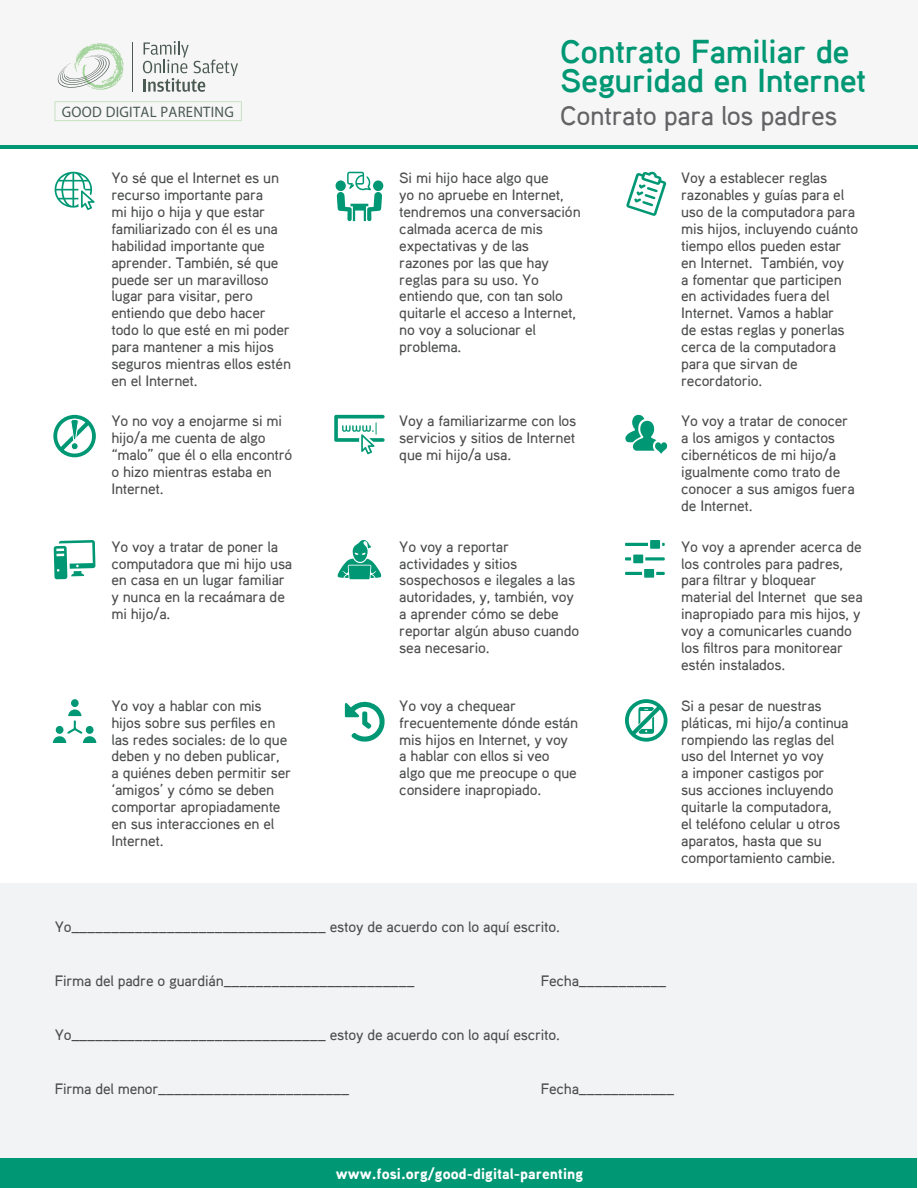
<style>
.page{position:relative;width:918px;height:1188px;background:#fff}
.page>*{position:absolute;margin:0;border:0;box-sizing:border-box;transform-origin:0 0}
.t1{font:33px/28.8px "Aaux Pro Bold";letter-spacing:-.015em;color:#009874}
.t2{font:27px "Aaux Pro Medium";letter-spacing:-.015em;color:#636366}
.t3{font:15.15px "Myriad Pro";letter-spacing:.02em;color:#4b5a52;scale:.96 1}
.t4{font:15px/16.8px "Aaux Pro Medium";letter-spacing:-.015em;color:#4b4c4d}
.t5{font:15px "Aaux Pro Black";color:#fff}
</style>
<div class="page">
<div style="left:0;top:0;width:918px;height:149px;background:#f6f6f6"></div>
<hr style="left:0;top:145px;width:918px;height:4px;background:#009874">
<div style="left:1px;top:883px;width:916px;height:284px;background:#f2f3f4"></div>
<svg style="left:55px;top:172px;width:40px;height:38px"></svg>
<svg style="left:143px;top:41px;width:95px;height:51px"></svg>
<hr style="left:132px;top:43px;width:1px;height:49px;background:#4b5a52">
<svg style="left:57px;top:43px;width:67px;height:47px"></svg>
<svg style="left:55px;top:102px;width:187px;height:19px"></svg>
<svg style="left:334px;top:415px;width:51px;height:39px"></svg>
<svg style="left:626px;top:171px;width:40px;height:45px"></svg>
<svg style="left:337px;top:172px;width:46px;height:50px"></svg>
<div style="left:336px;top:180px;width:10px;height:11px;background:#009874;border-radius:50%"></div>
<svg style="left:625px;top:415px;width:42px;height:39px"></svg>
<svg style="left:54px;top:540px;width:41px;height:39px"></svg>
<svg style="left:338px;top:540px;width:43px;height:39px"></svg>
<svg style="left:345px;top:701px;width:40px;height:41px"></svg>
<svg style="left:53px;top:709px;width:43px;height:34px"></svg>
<div style="left:86px;top:726px;width:8px;height:8px;background:#009874;border-radius:50%"></div>
<div style="left:71px;top:699px;width:8px;height:8px;background:#009874;border-radius:50%"></div>
<svg style="left:625px;top:569px;width:40px;height:9px"></svg>
<svg style="left:625px;top:555px;width:40px;height:8px"></svg>
<svg style="left:625px;top:540px;width:40px;height:9px"></svg>
<svg style="left:625px;top:699px;width:42px;height:43px"></svg>
<svg style="left:53px;top:415px;width:43px;height:42px"></svg>
<div style="left:1px;top:1158px;width:916px;height:30px;background:#009874"></div>
<p class="t3" style="left:62px;top:102px;width:181px">GOOD DIGITAL PARENTING</p>
<p class="t4" style="left:111px;top:169px;width:181px">Yo sé que el Internet es un recurso importante para<br>mi hijo o hija y que estar familiarizado con él es una habilidad importante que aprender. También, sé que puede ser un maravilloso lugar para visitar, pero entiendo que debo hacer todo lo que esté en mi poder para mantener a mis hijos seguros mientras ellos estén en el Internet.</p>
<p class="t4" style="left:111px;top:412px;width:183px">Yo no voy a enojarme si mi hijo/a me cuenta de algo “malo” que él o ella encontró o hizo mientras estaba en<br>Internet.</p>
<p class="t4" style="left:111px;top:538px;width:182px">Yo voy a tratar de poner la computadora que mi hijo usa en casa en un lugar familiar y nunca en la recaámara de mi hijo/a.</p>
<p class="t4" style="left:111px;top:697px;width:181px">Yo voy a hablar con mis hijos sobre sus perfiles en las redes sociales: de lo que deben y no deben publicar,<br>a quiénes deben permitir ser ‘amigos’ y cómo se deben comportar apropiadamente en sus interacciones en el<br>Internet.</p>
<h1 class="t1" style="left:560px;top:36px;width:308px">Contrato Familiar de<br>Seguridad en Internet</h1>
<h2 class="t2" style="left:560px;top:98px;width:279px">Contrato para los padres</h2>
<p class="t4" style="left:399px;top:169px;width:183px">Si mi hijo hace algo que<br>yo no apruebe en Internet, tendremos una conversación calmada acerca de mis expectativas y de las razones por las que hay reglas para su uso. Yo entiendo que, con tan solo quitarle el acceso a Internet, no voy a solucionar el problema.</p>
<p class="t4" style="left:399px;top:412px;width:179px;text-align:justify">Voy a familiarizarme con los servicios y sitios de Internet que mi hijo/a usa.</p>
<p class="t4" style="left:399px;top:538px;width:182px">Yo voy a reportar actividades y sitios sospechosos e ilegales a las autoridades, y, también, voy a aprender cómo se debe reportar algún abuso cuando sea necesario.</p>
<p class="t4" style="left:399px;top:697px;width:181px">Yo voy a chequear frecuentemente dónde están mis hijos en Internet, y voy a hablar con ellos si veo algo que me preocupe o que considere inapropiado.</p>
<p class="t4" style="left:681px;top:169px;width:179px">Voy a establecer reglas razonables y guías para el uso de la computadora para mis hijos, incluyendo cuánto tiempo ellos pueden estar en Internet. También, voy<br>a fomentar que participen en actividades fuera del<br>Internet. Vamos a hablar<br>de estas reglas y ponerlas cerca de la computadora para que sirvan de recordatorio.</p>
<p class="t4" style="left:681px;top:412px;width:175px">Yo voy a tratar de conocer a los amigos y contactos cibernéticos de mi hijo/a igualmente como trato de conocer a sus amigos fuera de Internet.</p>
<p class="t4" style="left:681px;top:538px;width:183px">Yo voy a aprender acerca de los controles para padres, para filtrar y bloquear material del Internet que sea inapropiado para mis hijos, y voy a comunicarles cuando los filtros para monitorear estén instalados.</p>
<p class="t4" style="left:681px;top:697px;width:169px">Si a pesar de nuestras pláticas, mi hijo/a continua rompiendo las reglas del uso del Internet yo voy<br>a imponer castigos por sus acciones incluyendo quitarle la computadora,<br>el teléfono celular u otros aparatos, hasta que su comportamiento cambie.</p>
<p class="t4" style="left:55px;top:918px;width:507px">Yo________________________________ estoy de acuerdo con lo aquí escrito.</p>
<p class="t4" style="left:55px;top:972px;width:362px">Firma del padre o guardián________________________</p>
<p class="t4" style="left:541px;top:972px;width:127px">Fecha___________</p>
<p class="t4" style="left:55px;top:1026px;width:507px">Yo________________________________ estoy de acuerdo con lo aquí escrito.</p>
<p class="t4" style="left:55px;top:1080px;width:296px">Firma del menor________________________</p>
<p class="t4" style="left:541px;top:1080px;width:135px">Fecha____________</p>
<p class="t5" style="left:336px;top:1164px;width:249px">www.fosi.org/good-digital-parenting</p>
</div>
